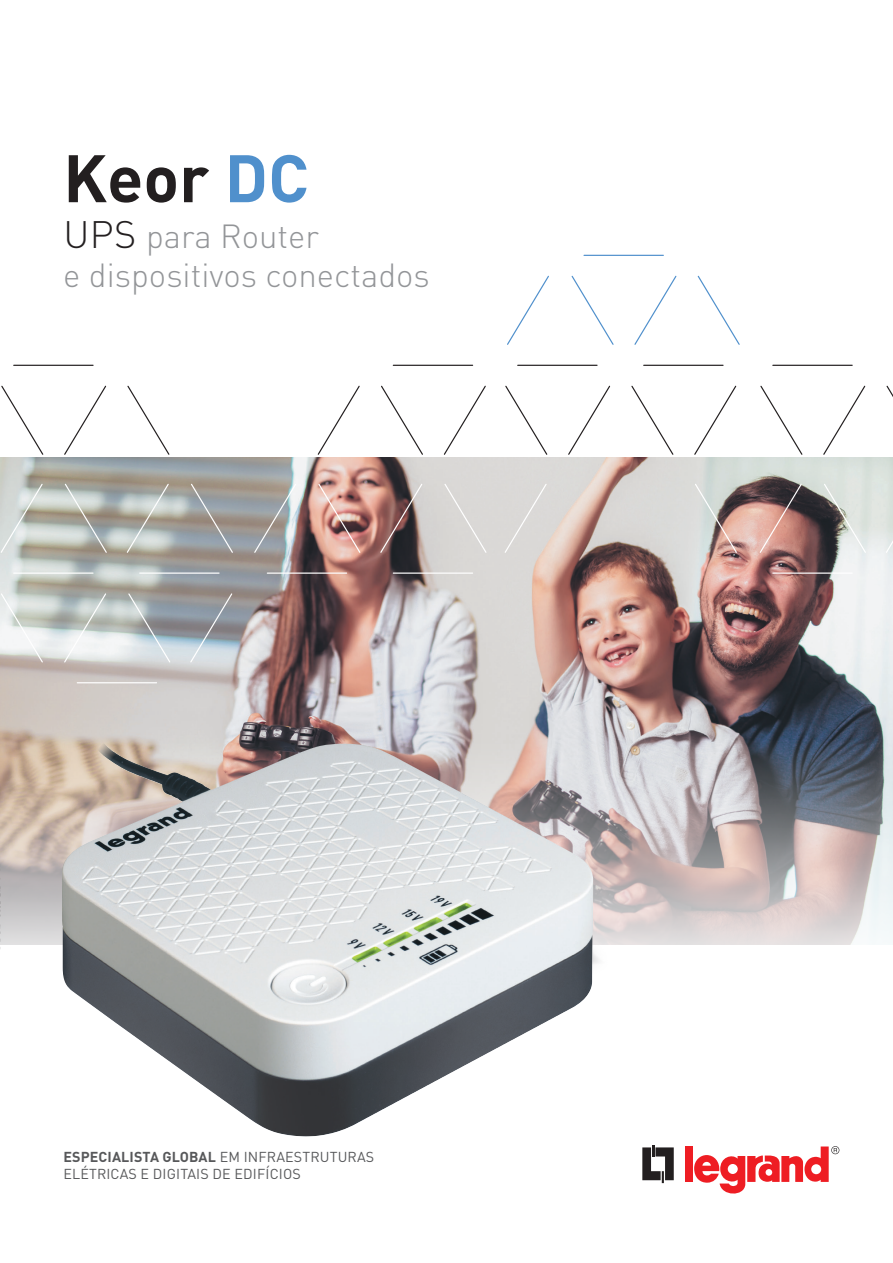
<style>
.page{position:relative;width:893px;height:1263px;background:#fff}
.page>*{position:absolute;margin:0;border:0;box-sizing:border-box;transform-origin:0 0}
.t1{font:700 66px "DIN Pro";color:#231f20}
.t2{font:300 33px/39.6px "DIN Pro";color:#939598}
.t3{font:14.25px/17.1px "DIN Pro";letter-spacing:.01em;color:#57585a}
.s1{color:#5090cc}
.s2{font-size:37.8px;color:#231f20}
.s3{font-weight:700}
</style>
<div class="page">
<svg style="left:642px;top:1145px;width:32px;height:38px"></svg>
<div style="left:685px;top:1146px;width:8px;height:36px;background:#ee1d23"></div>
<svg style="left:694px;top:1146px;width:145px;height:48px"></svg>
<img style="left:1px;top:457px;width:892px;height:488px">
<hr style="left:14px;top:365px;width:79px;height:1px;background:#231f20">
<hr style="left:773px;top:365px;width:79px;height:1px;background:#231f20">
<hr style="left:584px;top:255px;width:79px;height:1px;background:#5090cc">
<hr style="left:518px;top:365px;width:79px;height:1px;background:#231f20">
<hr style="left:14px;top:572px;width:79px;height:2px;background:#fff">
<hr style="left:773px;top:572px;width:79px;height:2px;background:#fff">
<hr style="left:267px;top:572px;width:80px;height:2px;background:#fff">
<hr style="left:77px;top:682px;width:80px;height:1px;background:#fff">
<hr style="left:393px;top:365px;width:80px;height:1px;background:#231f20">
<hr style="left:644px;top:365px;width:79px;height:1px;background:#231f20">
<hr style="left:140px;top:572px;width:79px;height:2px;background:#fff">
<hr style="left:393px;top:572px;width:80px;height:2px;background:#fff">
<svg style="left:1px;top:385px;width:43px;height:70px"></svg>
<svg style="left:760px;top:385px;width:43px;height:70px"></svg>
<svg style="left:571px;top:275px;width:43px;height:70px"></svg>
<svg style="left:505px;top:385px;width:43px;height:70px"></svg>
<svg style="left:507px;top:275px;width:42px;height:70px"></svg>
<svg style="left:443px;top:385px;width:43px;height:70px"></svg>
<svg style="left:694px;top:385px;width:43px;height:70px"></svg>
<svg style="left:64px;top:483px;width:44px;height:71px;background:#b1b3ac"></svg>
<svg style="left:823px;top:483px;width:44px;height:71px;background:#afb3b0"></svg>
<svg style="left:317px;top:483px;width:44px;height:71px;background:#cd9c93"></svg>
<svg style="left:127px;top:592px;width:44px;height:71px;background:#b4bbbe"></svg>
<svg style="left:126px;top:483px;width:44px;height:71px;background:#b8bab3"></svg>
<svg style="left:885px;top:483px;width:8px;height:71px"></svg>
<svg style="left:379px;top:483px;width:44px;height:71px;background:#7b615f"></svg>
<svg style="left:189px;top:592px;width:44px;height:71px;background:#a3a9af"></svg>
<svg style="left:127px;top:385px;width:43px;height:70px"></svg>
<svg style="left:886px;top:385px;width:7px;height:12px"></svg>
<svg style="left:381px;top:385px;width:42px;height:70px"></svg>
<svg style="left:697px;top:275px;width:43px;height:70px"></svg>
<svg style="left:631px;top:385px;width:43px;height:70px"></svg>
<svg style="left:64px;top:385px;width:43px;height:70px"></svg>
<svg style="left:823px;top:385px;width:43px;height:70px"></svg>
<svg style="left:317px;top:385px;width:43px;height:70px"></svg>
<svg style="left:634px;top:275px;width:43px;height:70px"></svg>
<svg style="left:568px;top:385px;width:43px;height:70px"></svg>
<svg style="left:190px;top:483px;width:44px;height:71px;background:#9c9c9a"></svg>
<svg style="left:1px;top:592px;width:43px;height:72px"></svg>
<div style="left:443px;top:483px;width:45px;height:71px;background:#dad8d5"></div>
<svg style="left:694px;top:483px;width:44px;height:71px;background:#c0b5b1"></svg>
<svg style="left:1px;top:483px;width:43px;height:71px;background:#cacec8"></svg>
<svg style="left:759px;top:483px;width:44px;height:71px;background:#9f7670"></svg>
<svg style="left:253px;top:483px;width:44px;height:71px;background:#a9aaa9"></svg>
<svg style="left:63px;top:592px;width:44px;height:72px"></svg>
<div style="left:504px;top:483px;width:44px;height:71px;background:#dad8d6"></div>
<img style="left:83px;top:663px;width:662px;height:301px">
<img style="left:62px;top:740px;width:531px;height:397px">
<img style="left:0;top:457px;width:1px;height:404px">
<svg style="left:0;top:861px;width:1px;height:88px"></svg>
<h1 class="t1" style="left:63px;top:133px;width:247px">Keor <span class="s1">DC</span></h1>
<h2 class="t2" style="left:63px;top:214px;width:368px"><span class="s2">UPS</span> para Router<br>e dispositivos conectados</h2>
<p class="t3" style="left:63px;top:1147px;width:312px"><span class="s3">ESPECIALISTA GLOBAL</span> EM INFRAESTRUTURAS<br>ELÉTRICAS E DIGITAIS DE EDIFÍCIOS</p>
</div>
